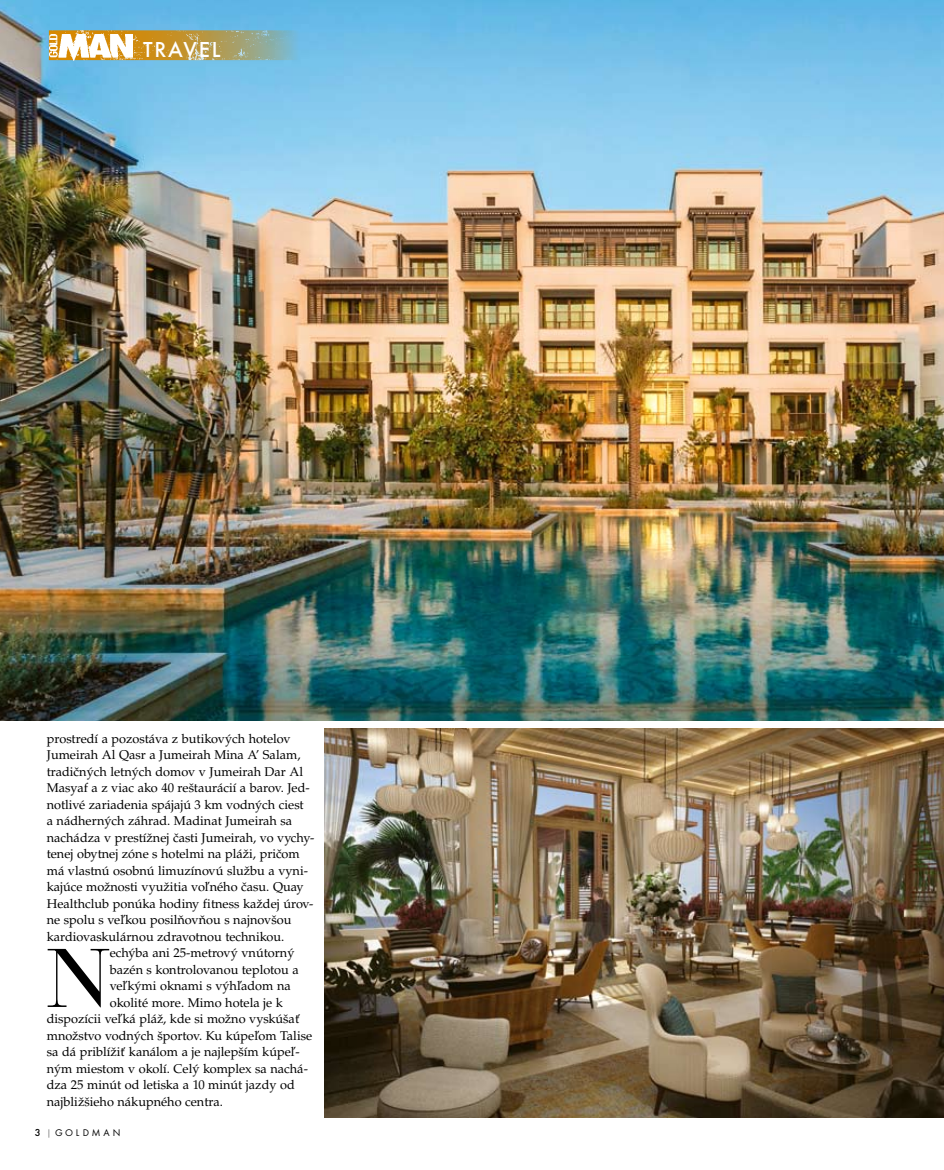
<style>
.page{position:relative;width:944px;height:1170px;background:#fff}
.page>*{position:absolute;margin:0;border:0;box-sizing:border-box;transform-origin:0 0}
.t1{font:87px "Bauer Bodoni DOT";color:#000}
.t2{font:500 22.5px "Futura TOT";letter-spacing:.08em;color:#fff}
.t3{font:12.75px/16.5px "Palladio LOT";color:#000}
.t4{font:10.05px "Futura TOT";letter-spacing:.285em;color:#000;scale:.47 1}
.s1{font-weight:500;font-size:10.5px}
</style>
<div class="page">
<img style="left:0;top:0;width:944px;height:720px">
<img style="left:324px;top:728px;width:620px;height:389px">
<img style="left:49px;top:30px;width:262px;height:30px">
<img style="left:49px;top:34px;width:83px;height:26px">
<h2 class="t2" style="left:143px;top:36px;width:79px">TRAVEL</h2>
<p class="t3" style="left:47px;top:730px;width:269px">prostredí a pozostáva z butikových hotelov Jumeirah Al Qasr a Jumeirah Mina A’ Salam, tradičných letných domov v Jumeirah Dar Al Masyaf a z viac ako 40 reštaurácií a barov. Jed&shy;notlivé zariadenia spájajú 3 km vodných ciest<br>a nádherných záhrad. Madinat Jumeirah sa nachádza v prestížnej časti Jumeirah, vo vychy&shy;tenej obytnej zóne s hotelmi na pláži, pričom má vlastnú osobnú limuzínovú službu a vyni&shy;kajúce možnosti využitia voľného času. Quay Healthclub ponúka hodiny fitness každej úrov&shy;ne spolu s veľkou posilňovňou s najnovšou kardiovaskulárnou zdravotnou technikou.</p>
<h1 class="t1" style="left:47px;top:928px;width:65px">N</h1>
<p class="t3" style="left:110px;top:944px;width:186px">echýba ani 25-metrový vnútorný</p>
<p class="t3" style="left:110px;top:961px;width:191px">bazén s kontrolovanou teplotou a</p>
<p class="t3" style="left:110px;top:977px;width:183px">veľkými oknami s výhľadom na</p>
<p class="t3" style="left:110px;top:994px;width:175px">okolité more. Mimo hotela je k</p>
<p class="t3" style="left:47px;top:1010px;width:254px">dispozícii veľká pláž, kde si možno vyskúšať</p>
<p class="t3" style="left:47px;top:1027px;width:267px">množstvo vodných športov. Ku kúpeľom Talise</p>
<p class="t3" style="left:47px;top:1043px;width:255px">sa dá priblížiť kanálom a je najlepším kúpeľ-</p>
<p class="t3" style="left:47px;top:1060px;width:263px">ným miestom v okolí. Celý komplex sa nachá-</p>
<p class="t3" style="left:47px;top:1076px;width:250px">dza 25 minút od letiska a 10 minút jazdy od</p>
<p class="t3" style="left:47px;top:1093px;width:178px">najbližšieho nákupného centra.</p>
<p class="t4" style="left:35px;top:1126px;width:183px"><span class="s1">3</span> | GOLDMAN</p>
</div>
